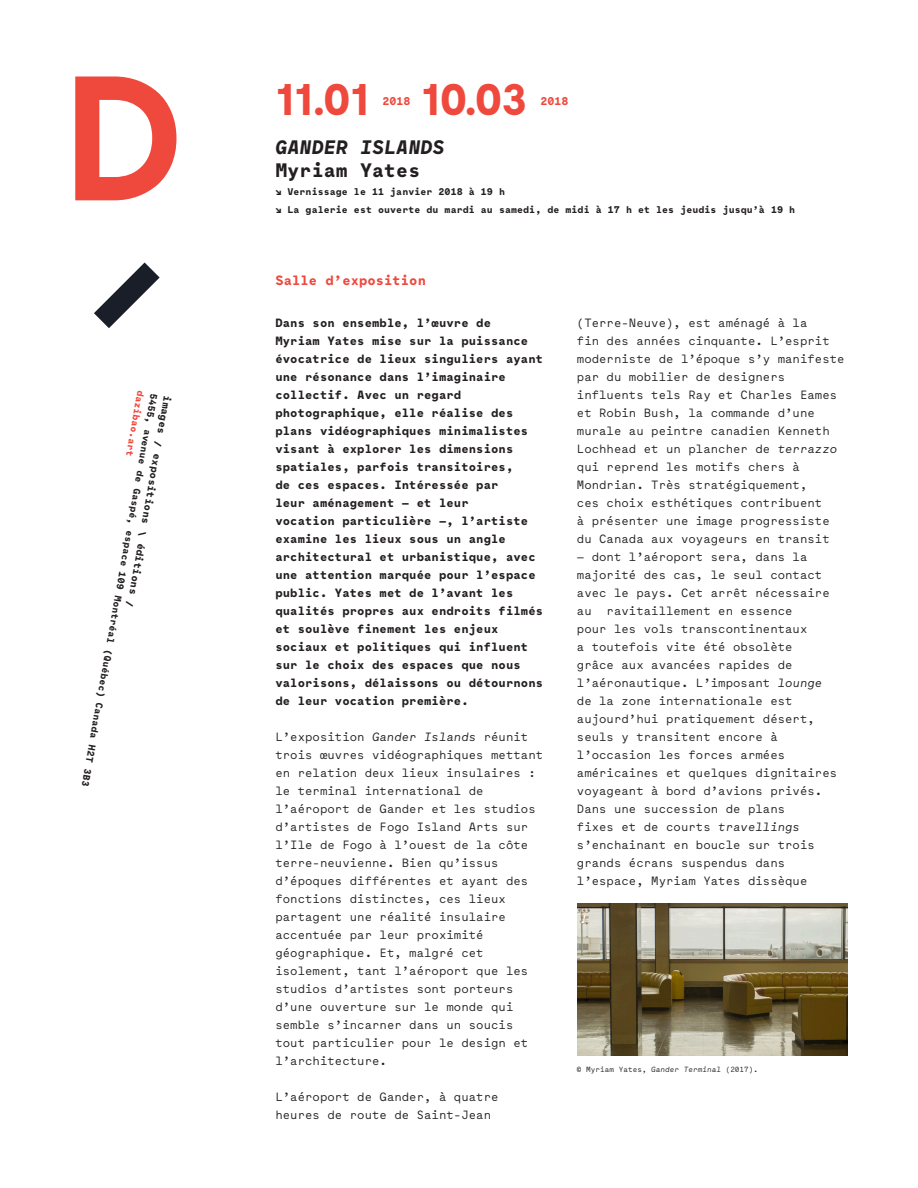
<style>
.page{position:relative;width:918px;height:1188px;background:#fff}
.page>*{position:absolute;margin:0;border:0;box-sizing:border-box;transform-origin:0 0}
.t1{font:700 48.3px "Moderat";letter-spacing:-.015em;color:#ef483c}
.t2{font:italic 700 19.5px "Maax Mono";color:#231f20}
.t3{font:700 19.5px "Maax Mono";color:#231f20}
.t4{font:700 13.5px "Maax Mono";color:#ef483c}
.t5{font:12px/18px "Maax Mono";color:#231f20}
.t6{font:700 12px/18px "Maax Mono";color:#231f20}
.t7{font:700 11.25px "Maax Mono";color:#ef483c}
.t8{font:700 10.5px "Maax Mono";color:#231f20}
.t9{font:700 9.75px "Maax Mono";color:#231f20}
.t10{font:700 9.75px "Maax Mono";color:#ef483c}
.t11{font:7.5px "Maax Mono";color:#231f20}
.s1{font-style:italic}
</style>
<div class="page">
<svg style="left:94px;top:263px;width:66px;height:65px"></svg>
<svg style="left:75px;top:76px;width:101px;height:124px"></svg>
<img style="left:578px;top:904px;width:270px;height:152px">
<p class="t10" style="left:147px;top:392px;width:68px;rotate:100deg">dazibao.art</p>
<p class="t9" style="left:160px;top:394px;width:400px;rotate:100deg">5455, avenue de Gaspé, espace 109 Montréal (Québec) Canada H2T 3B3</p>
<p class="t8" style="left:174px;top:397px;width:216px;rotate:100deg">images / expositions \ éditions /</p>
<p class="t1" style="left:275px;top:71px;width:96px">11.01</p>
<p class="t7" style="left:382px;top:94px;width:29px">2018</p>
<p class="t1" style="left:421px;top:71px;width:108px">10.03</p>
<p class="t7" style="left:540px;top:94px;width:29px">2018</p>
<p class="t2" style="left:275px;top:136px;width:171px">GANDER ISLANDS</p>
<p class="t3" style="left:275px;top:159px;width:147px">Myriam Yates</p>
<p class="t9" style="left:275px;top:186px;width:231px">↘ Vernissage le 11 janvier 2018 à 19 h</p>
<p class="t9" style="left:275px;top:204px;width:521px">↘ La galerie est ouverte du mardi au samedi, de midi à 17 h et les jeudis jusqu’à 19 h</p>
<p class="t4" style="left:275px;top:273px;width:152px">Salle d’exposition</p>
<p class="t6" style="left:275px;top:314px;width:269px">Dans son ensemble, l’œuvre de<br>Myriam Yates mise sur la puissance évocatrice de lieux singuliers ayant une résonance dans l’imaginaire collectif. Avec un regard photographique, elle réalise des plans vidéographiques minimalistes visant à explorer les dimensions spatiales, parfois transitoires,<br>de ces espaces. Intéressée par<br>leur aménagement — et leur<br>vocation particulière —, l’artiste examine les lieux sous un angle architectural et urbanistique, avec une attention marquée pour l’espace public. Yates met de l’avant les qualités propres aux endroits filmés et soulève finement les enjeux sociaux et politiques qui influent sur le choix des espaces que nous valorisons, délaissons ou détournons de leur vocation première.</p>
<p class="t5" style="left:275px;top:728px;width:269px">L’exposition <span class="s1">Gander Islands</span> réunit trois œuvres vidéographiques mettant en relation deux lieux insulaires : le terminal international de l’aéroport de Gander et les studios d’artistes de Fogo Island Arts sur l’Ile de Fogo à l’ouest de la côte terre-neuvienne. Bien qu’issus d’époques différentes et ayant des fonctions distinctes, ces lieux partagent une réalité insulaire accentuée par leur proximité géographique. Et, malgré cet isolement, tant l’aéroport que les studios d’artistes sont porteurs d’une ouverture sur le monde qui semble s’incarner dans un soucis tout particulier pour le design et l’architecture.</p>
<p class="t5" style="left:275px;top:1088px;width:225px">L’aéroport de Gander, à quatre heures de route de Saint-Jean</p>
<p class="t5" style="left:577px;top:313px;width:269px">(Terre-Neuve), est aménagé à la<br>fin des années cinquante. L’esprit moderniste de l’époque s’y manifeste par du mobilier de designers influents tels Ray et Charles Eames et Robin Bush, la commande d’une murale au peintre canadien Kenneth Lochhead et un plancher de <span class="s1">terrazzo </span>qui reprend les motifs chers à Mondrian. Très stratégiquement,<br>ces choix esthétiques contribuent<br>à présenter une image progressiste du Canada aux voyageurs en transit</p>
<p class="t5" style="left:577px;top:547px;width:262px">— dont l’aéroport sera, dans la majorité des cas, le seul contact avec le pays. Cet arrêt nécessaire au ravitaillement en essence<br>pour les vols transcontinentaux<br>a toutefois vite été obsolète<br>grâce aux avancées rapides de l’aéronautique. L’imposant <span class="s1">lounge </span>de la zone internationale est aujourd’hui pratiquement désert, seuls y transitent encore à l’occasion les forces armées américaines et quelques dignitaires voyageant à bord d’avions privés.<br>Dans une succession de plans<br>fixes et de courts <span class="s1">travellings </span>s’enchainant en boucle sur trois grands écrans suspendus dans l’espace, Myriam Yates dissèque</p>
<p class="t11" style="left:577px;top:1065px;width:183px">© Myriam Yates, <span class="s1">Gander Terminal</span> (2017).</p>
</div>
